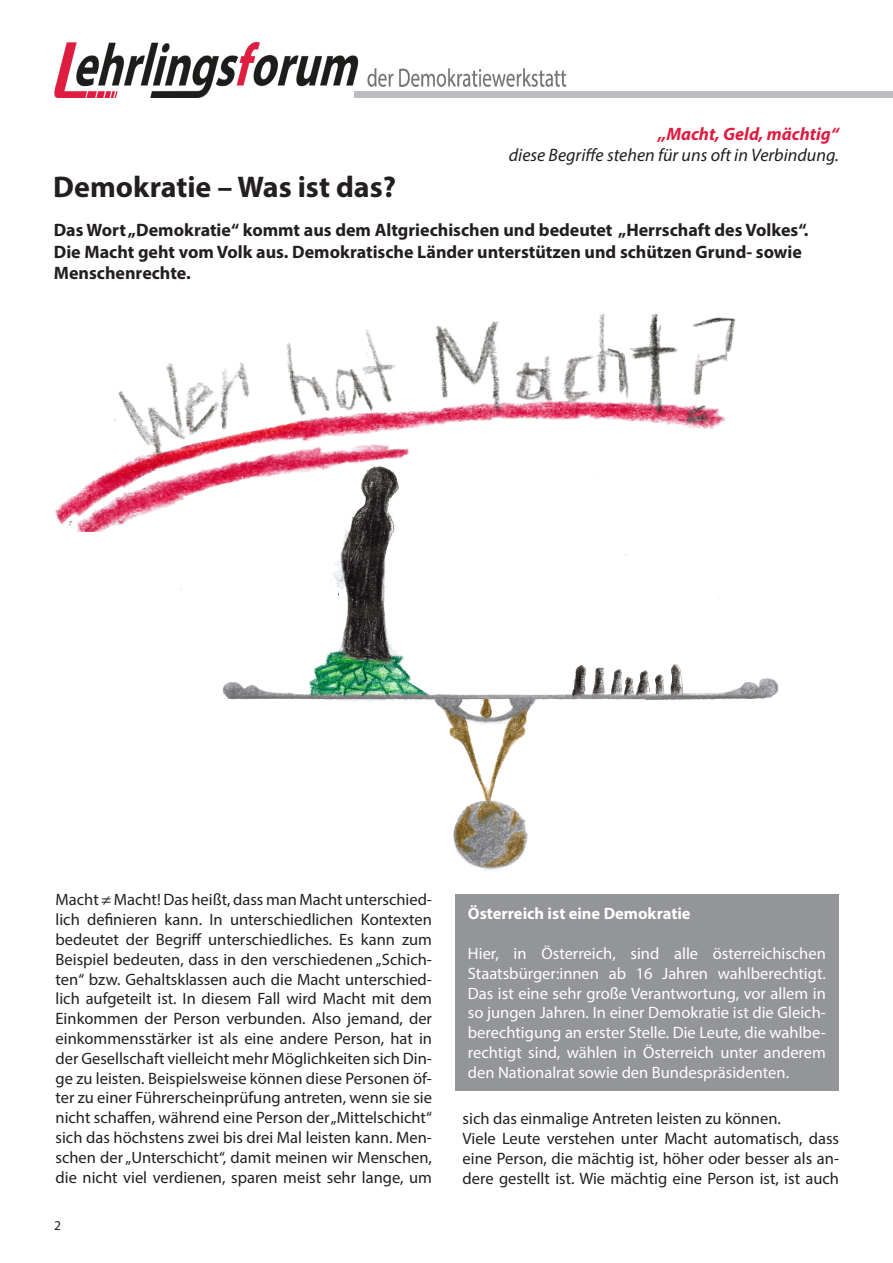
<style>
.page{position:relative;width:893px;height:1263px;background:#fff}
.page>*{position:absolute;margin:0;border:0;box-sizing:border-box;transform-origin:0 0}
.t1{font:700 30px "Myriad Pro";color:#231f20}
.t2{font:700 18px/21.6px "Myriad Pro";color:#231f20}
.t3{font:italic 18px "Myriad Pro";color:#231f20}
.t4{font:italic 700 18px "Myriad Pro";color:#df1d40}
.t5{font:16.5px/19.8px "Myriad Pro";color:#231f20;text-align:justify}
.t6{font:16.5px/19.8px "Myriad Pro";color:#fff;text-align:justify}
.t7{font:700 16.5px "Myriad Pro";color:#fff}
.t8{font:13.5px "Myriad Pro";color:#231f20}
</style>
<div class="page">
<img style="left:54px;top:42px;width:513px;height:56px">
<div style="left:354px;top:91px;width:539px;height:7px;background:#bcbdc0"></div>
<img style="left:76px;top:460px;width:703px;height:410px">
<img style="left:55px;top:313px;width:685px;height:218px">
<div style="left:455px;top:894px;width:384px;height:196px;background:#939598"></div>
<p class="t4" style="left:658px;top:122px;width:182px">„Macht, Geld, mächtig“</p>
<p class="t3" style="left:509px;top:144px;width:332px">diese Begriffe stehen für uns oft in Verbindung.</p>
<p class="t1" style="left:53px;top:167px;width:344px">Demokratie – Was ist das?</p>
<p class="t2" style="left:54px;top:219px;width:756px">Das Wort „Demokratie“ kommt aus dem Altgriechischen und bedeutet „Herrschaft des Volkes“.<br>Die Macht geht vom Volk aus. Demokratische Länder unterstützen und schützen Grund- sowie<br>Menschenrechte.</p>
<p class="t5" style="left:56px;top:890px;width:378px">Macht ≠ Macht! Das heißt, dass man Macht unterschied&shy;lich definieren kann. In unterschiedlichen Kontexten bedeutet der Begriff unterschiedliches. Es kann zum Beispiel bedeuten, dass in den verschiedenen „Schich&shy;ten“ bzw. Gehaltsklassen auch die Macht unterschied&shy;lich aufgeteilt ist. In diesem Fall wird Macht mit dem Einkommen der Person verbunden. Also jemand, der einkommensstärker ist als eine andere Person, hat in der Gesellschaft vielleicht mehr Möglichkeiten sich Din&shy;ge zu leisten. Beispielsweise können diese Personen öf&shy;ter zu einer Führerscheinprüfung antreten, wenn sie sie nicht schaffen, während eine Person der „Mittelschicht“ sich das höchstens zwei bis drei Mal leisten kann. Men&shy;schen der „Unterschicht“, damit meinen wir Menschen, die nicht viel verdienen, sparen meist sehr lange, um</p>
<p class="t8" style="left:54px;top:1217px;width:8px">2</p>
<p class="t7" style="left:468px;top:903px;width:224px">Österreich ist eine Demokratie</p>
<p class="t6" style="left:468px;top:943px;width:359px">Hier, in Österreich, sind alle österreichischen Staatsbürger:innen ab 16 Jahren wahlberechtigt.<br>Das ist eine sehr große Verantwortung, vor allem in so jungen Jahren. In einer Demokratie ist die Gleich&shy;berechtigung an erster Stelle. Die Leute, die wahlbe&shy;rechtigt sind, wählen in Österreich unter anderem den Nationalrat sowie den Bundespräsidenten.</p>
<p class="t5" style="left:463px;top:1108px;width:320px">sich das einmalige Antreten leisten zu können.</p>
<p class="t5" style="left:463px;top:1128px;width:378px">Viele Leute verstehen unter Macht automatisch, dass eine Person, die mächtig ist, höher oder besser als an&shy;dere gestellt ist. Wie mächtig eine Person ist, ist auch</p>
</div>
